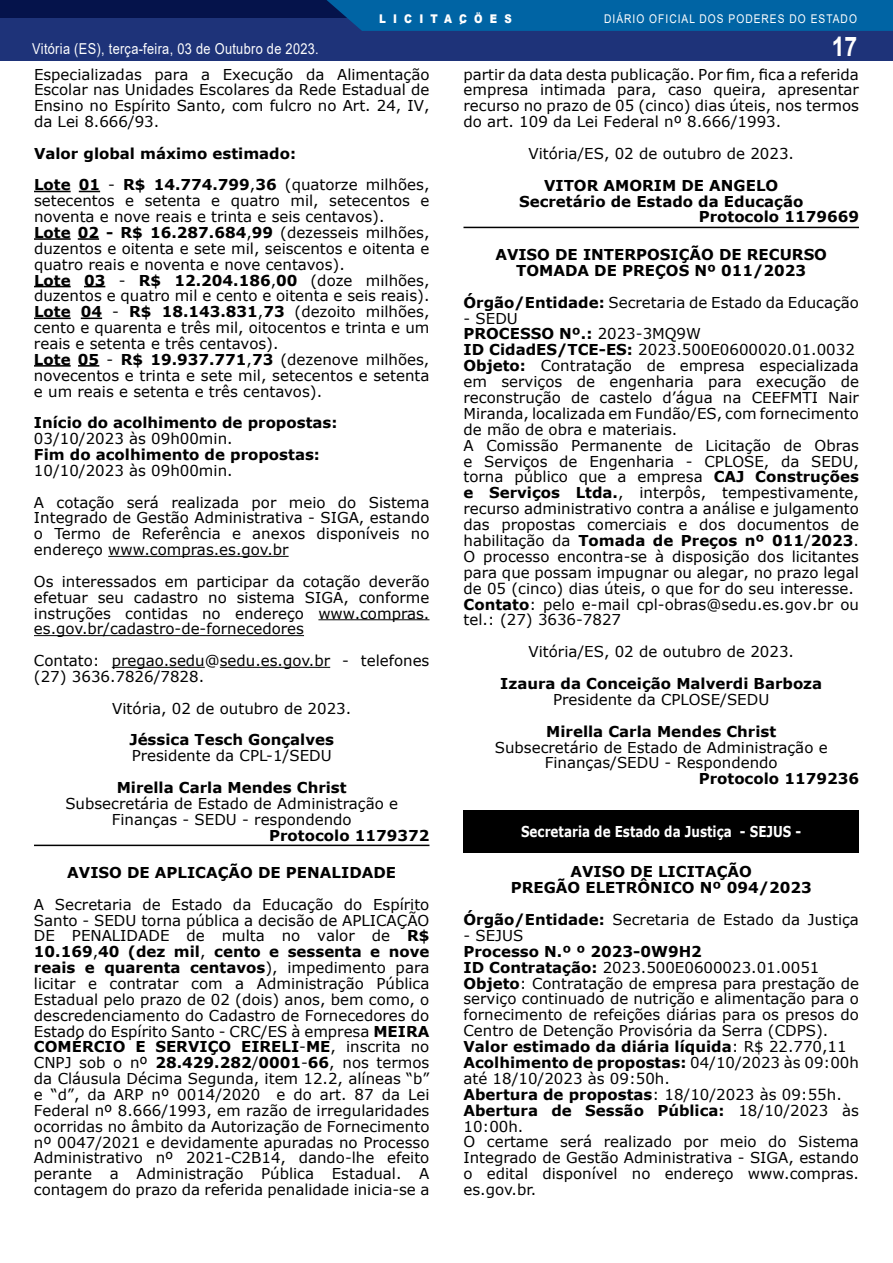
<style>
.page{position:relative;width:893px;height:1263px;background:#fff}
.page>*{position:absolute;margin:0;border:0;box-sizing:border-box;transform-origin:0 0}
.t1{font:700 27px "Arial";color:#fff;scale:.85 1}
.t2{font:15px/15.9px "Verdana";color:#000;text-align:justify}
.t3{font:700 15px/15.9px "Verdana";color:#000;text-align:center}
.t4{font:15px "Arial";letter-spacing:.025em;color:#fff;scale:.85 1}
.t5{font:700 15px "Verdana";color:#fff;scale:.8 1}
.t6{font:12px "Arial";letter-spacing:.1em;color:#fff;scale:.85 1}
.t7{font:900 12px "Arial";letter-spacing:.7em;color:#fff;scale:.85 1}
.s1{font-weight:400}
.s2{font-weight:700}
</style>
<div class="page">
<div style="left:1px;top:0;width:892px;height:61px;background:#1e3379"></div>
<div style="left:1px;top:0;width:892px;height:18px;background:#05134b"></div>
<hr style="left:34px;top:191px;width:37px;height:1px;background:#000">
<svg style="left:79px;top:191px;width:21px;height:1px"></svg>
<hr style="left:34px;top:238px;width:37px;height:2px;background:#000">
<hr style="left:78px;top:238px;width:21px;height:2px;background:#000">
<hr style="left:34px;top:286px;width:37px;height:1px;background:#000">
<svg style="left:84px;top:286px;width:21px;height:1px"></svg>
<hr style="left:34px;top:317px;width:37px;height:2px;background:#000">
<hr style="left:81px;top:317px;width:21px;height:2px;background:#000">
<hr style="left:34px;top:365px;width:37px;height:2px;background:#000">
<hr style="left:78px;top:365px;width:21px;height:2px;background:#000">
<hr style="left:108px;top:556px;width:181px;height:1px;background:#000">
<hr style="left:318px;top:619px;width:111px;height:1px;background:#000">
<hr style="left:34px;top:635px;width:270px;height:1px;background:#000">
<hr style="left:112px;top:667px;width:93px;height:1px;background:#000">
<hr style="left:220px;top:667px;width:110px;height:1px;background:#000">
<hr style="left:34px;top:845px;width:395px;height:1px;background:#000">
<hr style="left:463px;top:227px;width:396px;height:1px;background:#000">
<div style="left:463px;top:810px;width:396px;height:43px;background:#000"></div>
<div style="left:327px;top:0;width:566px;height:31px;background:#0064a4"></div>
<p class="t7" style="left:379px;top:10px;width:157px">LICITACÖES</p>
<p class="t6" style="left:604px;top:10px;width:299px">DIÁRIO OFICIAL DOS PODERES DO ESTADO</p>
<p class="t4" style="left:32px;top:38px;width:339px">Vitória (ES), terça-feira, 03 de Outubro de 2023.</p>
<p class="t2" style="left:34px;top:66px;width:397px">Especializadas para a Execução da Alimentação Escolar nas Unidades Escolares da Rede Estadual de Ensino no Espírito Santo, com fulcro no Art. 24, IV, da Lei 8.666/93.</p>
<p class="t3" style="left:34px;top:137px;width:397px;line-height:31.7px;text-align:left">Valor global máximo estimado:<br>Lote 01 <span class="s1">-</span> R$ 14.774.799<span class="s1">,</span>36 <span class="s1">(quatorze milhões,</span></p>
<p class="t2" style="left:34px;top:193px;width:397px;text-align:left">setecentos e setenta e quatro mil, setecentos e noventa e nove reais e trinta e seis centavos).<br><span class="s2">Lote 02 - R$ 16.287.684</span>,<span class="s2">99</span> (dezesseis milhões, duzentos e oitenta e sete mil, seiscentos e oitenta e quatro reais e noventa e nove centavos).<br><span class="s2">Lote 03</span> - <span class="s2">R$ 12.204.186</span>,<span class="s2">00</span> (doze milhões, duzentos e quatro mil e cento e oitenta e seis reais).<br><span class="s2">Lote 04</span> - <span class="s2">R$ 18.143.831</span>,<span class="s2">73</span> (dezoito milhões, cento e quarenta e três mil, oitocentos e trinta e um reais e setenta e três centavos).<br><span class="s2">Lote 05</span> - <span class="s2">R$ 19.937.771</span>,<span class="s2">73</span> (dezenove milhões, novecentos e trinta e sete mil, setecentos e setenta e um reais e setenta e três centavos).</p>
<p class="t3" style="left:34px;top:415px;width:305px">Início do acolhimento de propostas:</p>
<p class="t2" style="left:34px;top:431px;width:200px">03/10/2023 às 09h00min.</p>
<p class="t3" style="left:34px;top:446px;width:287px">Fim do acolhimento de propostas:</p>
<p class="t2" style="left:34px;top:454px;width:397px;line-height:31.7px">10/10/2023 às 09h00min.<br>A cotação será realizada por meio do Sistema</p>
<p class="t2" style="left:34px;top:510px;width:397px">Integrado de Gestão Administrativa - SIGA, estando o Termo de Referência e anexos disponíveis no endereço www.compras.es.gov.br</p>
<p class="t2" style="left:34px;top:573px;width:397px">Os interessados em participar da cotação deverão efetuar seu cadastro no sistema SIGA, conforme instruções contidas no endereço www.compras. es.gov.br/cadastro-de-fornecedores</p>
<p class="t2" style="left:34px;top:652px;width:397px">Contato: pregao.sedu@sedu.es.gov.br - telefones (27) 3636.7826/7828.</p>
<p class="t2" style="left:112px;top:700px;width:240px">Vitória, 02 de outubro de 2023.</p>
<p class="t3" style="left:129px;top:732px;width:206px">Jéssica Tesch Gonçalves</p>
<p class="t2" style="left:132px;top:748px;width:201px">Presidente da CPL-1/SEDU</p>
<p class="t3" style="left:117px;top:779px;width:231px">Mirella Carla Mendes Christ</p>
<p class="t2" style="left:65px;top:795px;width:334px;text-align:center">Subsecretária de Estado de Administração e<br>Finanças - SEDU - respondendo</p>
<p class="t3" style="left:269px;top:827px;width:162px">Protocolo 1179372</p>
<p class="t3" style="left:67px;top:864px;width:330px">AVISO DE APLICAÇÃO DE PENALIDADE</p>
<p class="t2" style="left:34px;top:896px;width:397px">A Secretaria de Estado da Educação do Espírito Santo - SEDU torna pública a decisão de APLICAÇÃO DE PENALIDADE de multa no valor de <span class="s2">R$ 10.169</span>,<span class="s2">40 (dez mil</span>, <span class="s2">cento e sessenta e nove reais e quarenta centavos</span>), impedimento para licitar e contratar com a Administração Pública Estadual pelo prazo de 02 (dois) anos, bem como, o descredenciamento do Cadastro de Fornecedores do Estado do Espírito Santo - CRC/ES à empresa <span class="s2">MEIRA COMÉRCIO E SERVIÇO EIRELI</span>-<span class="s2">ME</span>, inscrita no CNPJ sob o nº <span class="s2">28.429.282</span>/<span class="s2">0001</span>-<span class="s2">66</span>, nos termos da Cláusula Décima Segunda, item 12.2, alíneas “b” e “d”, da ARP nº 0014/2020 e do art. 87 da Lei Federal nº 8.666/1993, em razão de irregularidades ocorridas no âmbito da Autorização de Fornecimento nº 0047/2021 e devidamente apuradas no Processo Administrativo nº 2021-C2B14, dando-lhe efeito perante a Administração Pública Estadual. A contagem do prazo da referida penalidade inicia-se a</p>
<h1 class="t1" style="left:832px;top:27px;width:32px">17</h1>
<p class="t2" style="left:463px;top:66px;width:397px">partir da data desta publicação. Por fim, fica a referida empresa intimada para, caso queira, apresentar recurso no prazo de 05 (cinco) dias úteis, nos termos do art. 109 da Lei Federal nº 8.666/1993.</p>
<p class="t2" style="left:528px;top:145px;width:267px">Vitória/ES, 02 de outubro de 2023.</p>
<p class="t3" style="left:544px;top:177px;width:236px">VITOR AMORIM DE ANGELO</p>
<p class="t3" style="left:519px;top:193px;width:286px">Secretário de Estado da Educação</p>
<p class="t3" style="left:699px;top:209px;width:162px">Protocolo 1179669</p>
<p class="t3" style="left:495px;top:246px;width:333px">AVISO DE INTERPOSIÇÃO DE RECURSO<br>TOMADA DE PREÇOS Nº 011/2023</p>
<p class="t2" style="left:463px;top:294px;width:397px"><span class="s2">Órgão/Entidade:</span> Secretaria de Estado da Educação</p>
<p class="t2" style="left:463px;top:310px;width:397px;text-align:left">- SEDU<br><span class="s2">PROCESSO Nº.:</span> 2023-3MQ9W<br><span class="s2">ID CidadES/TCE-ES:</span> 2023.500E0600020.01.0032<br><span class="s2">Objeto:</span> Contratação de empresa especializada em serviços de engenharia para execução de reconstrução de castelo d’água na CEEFMTI Nair Miranda, localizada em Fundão/ES, com fornecimento de mão de obra e materiais.<br>A Comissão Permanente de Licitação de Obras e Serviços de Engenharia - CPLOSE, da SEDU, torna público que a empresa <span class="s2">CAJ Construções e Serviços Ltda.</span>, interpôs, tempestivamente, recurso administrativo contra a análise e julgamento das propostas comerciais e dos documentos de habilitação da <span class="s2">Tomada de Preços nº 011</span>/<span class="s2">2023</span>.<br>O processo encontra-se à disposição dos licitantes para que possam impugnar ou alegar, no prazo legal de 05 (cinco) dias úteis, o que for do seu interesse.<br><span class="s2">Contato</span>: pelo e-mail cpl-obras@sedu.es.gov.br ou tel.: (27) 3636-7827</p>
<p class="t2" style="left:528px;top:644px;width:267px">Vitória/ES, 02 de outubro de 2023.</p>
<p class="t3" style="left:500px;top:675px;width:324px">Izaura da Conceição Malverdi Barboza</p>
<p class="t2" style="left:553px;top:691px;width:218px">Presidente da CPLOSE/SEDU</p>
<p class="t3" style="left:546px;top:723px;width:231px">Mirella Carla Mendes Christ</p>
<p class="t2" style="left:495px;top:739px;width:334px;text-align:center">Subsecretário de Estado de Administração e<br>Finanças/SEDU - Respondendo</p>
<p class="t3" style="left:699px;top:770px;width:162px">Protocolo 1179236</p>
<p class="t5" style="left:521px;top:821px;width:352px">Secretaria de Estado da Justiça - SEJUS -</p>
<p class="t3" style="left:511px;top:864px;width:302px">AVISO DE LICITAÇÃO<br>PREGÃO ELETRÔNICO Nº 094/2023</p>
<p class="t2" style="left:463px;top:911px;width:397px"><span class="s2">Órgão/Entidade:</span> Secretaria de Estado da Justiça</p>
<p class="t2" style="left:463px;top:927px;width:61px">- SEJUS</p>
<p class="t2" style="left:463px;top:943px;width:397px;text-align:left"><span class="s2">Processo N.º º 2023-0W9H2<br>ID Contratação:</span> 2023.500E0600023.01.0051<br><span class="s2">Objeto</span>: Contratação de empresa para prestação de serviço continuado de nutrição e alimentação para o fornecimento de refeições diárias para os presos do Centro de Detenção Provisória da Serra (CDPS).<br><span class="s2">Valor estimado da diária líquida</span>: R$ 22.770,11<br><span class="s2">Acolhimento de propostas:</span> 04/10/2023 às 09:00h até 18/10/2023 às 09:50h.<br><span class="s2">Abertura de propostas</span>: 18/10/2023 às 09:55h.<br><span class="s2">Abertura de Sessão Pública:</span> 18/10/2023 às 10:00h.<br>O certame será realizado por meio do Sistema Integrado de Gestão Administrativa - SIGA, estando o edital disponível no endereço www.compras. es.gov.br.</p>
</div>
